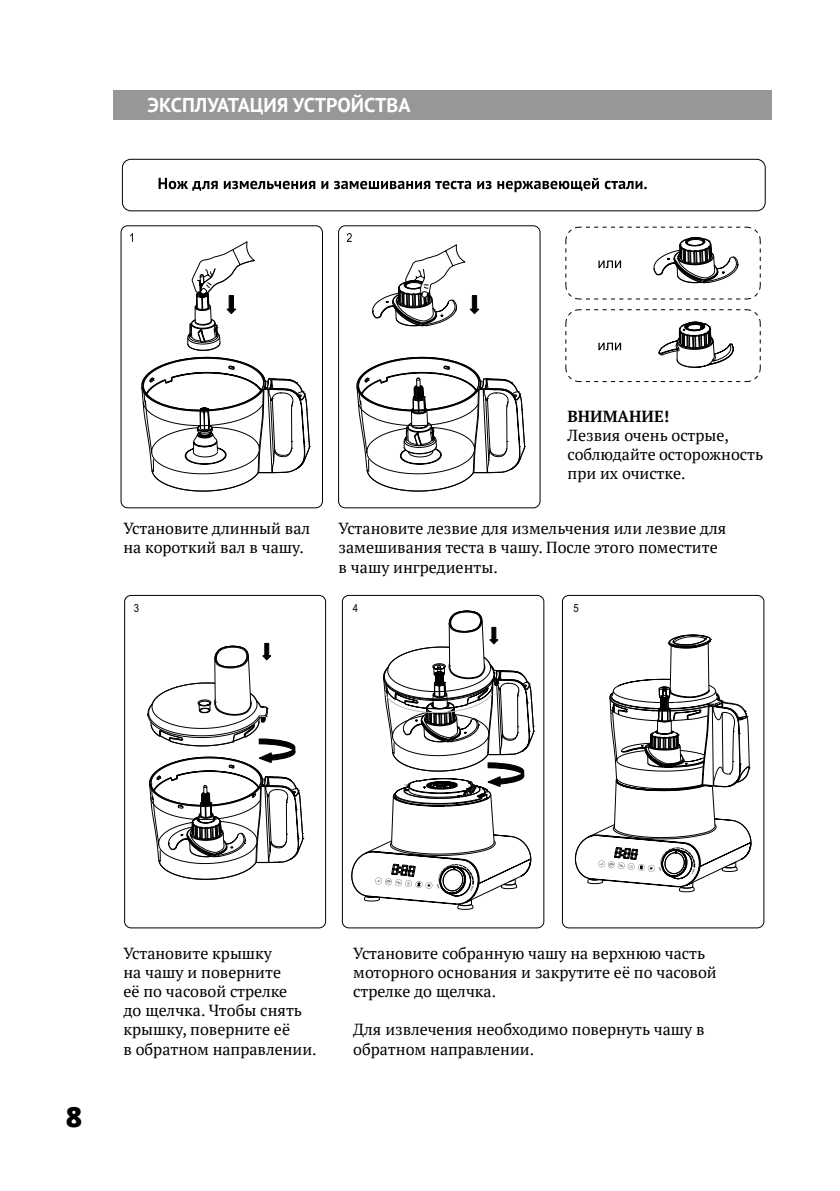
<style>
.page{position:relative;width:840px;height:1191px;background:#fff}
.page>*{position:absolute;margin:0;border:0;box-sizing:border-box;transform-origin:0 0}
.t1{font:800 28px "Open Sans";color:#000}
.t2{font:700 20px "PT Sans";color:#fff}
.t3{font:16px/19.2px "PT Serif";color:#000}
.t4{font:11.2px "Arial";color:#010203;scale:.85 1}
.s1{font-weight:700}
</style>
<div class="page">
<div style="left:113px;top:91px;width:658px;height:29px;background:#979797"></div>
<svg style="left:120px;top:225px;width:203px;height:284px"></svg>
<svg style="left:130px;top:233px;width:3px;height:9px"></svg>
<svg style="left:141px;top:241px;width:169px;height:250px"></svg>
<svg style="left:338px;top:225px;width:202px;height:284px"></svg>
<svg style="left:346px;top:233px;width:179px;height:258px"></svg>
<svg style="left:565px;top:226px;width:195px;height:156px"></svg>
<svg style="left:158px;top:178px;width:59px;height:13px"></svg>
<svg style="left:224px;top:181px;width:91px;height:8px"></svg>
<svg style="left:321px;top:181px;width:7px;height:8px"></svg>
<svg style="left:334px;top:181px;width:137px;height:8px"></svg>
<svg style="left:477px;top:181px;width:14px;height:8px"></svg>
<svg style="left:497px;top:178px;width:101px;height:14px"></svg>
<svg style="left:604px;top:181px;width:42px;height:8px"></svg>
<div style="left:122px;top:159px;width:643px;height:52px;border:1px solid #000;border-radius:9px"></div>
<svg style="left:341px;top:594px;width:203px;height:334px"></svg>
<svg style="left:124px;top:594px;width:202px;height:334px"></svg>
<svg style="left:561px;top:594px;width:203px;height:334px"></svg>
<svg style="left:147px;top:642px;width:156px;height:237px"></svg>
<svg style="left:574px;top:634px;width:176px;height:258px"></svg>
<svg style="left:351px;top:610px;width:183px;height:299px"></svg>
<p class="t2" style="left:147px;top:92px;width:264px">ЭКСПЛУАТАЦИЯ УСТРОЙСТВА</p>
<p class="t3" style="left:567px;top:406px;width:197px"><span class="s1">ВНИМАНИЕ!<br></span>Лезвия очень острые, соблюдайте осторожность при их очистке.</p>
<p class="t3" style="left:123px;top:518px;width:188px">Установите длинный вал на короткий вал в чашу.</p>
<p class="t3" style="left:338px;top:518px;width:389px">Установите лезвие для измельчения или лезвие для замешивания теста в чашу. После этого поместите</p>
<p class="t3" style="left:338px;top:557px;width:161px">в чашу ингредиенты.</p>
<p class="t4" style="left:134px;top:600px;width:8px">3</p>
<p class="t4" style="left:352px;top:600px;width:8px">4</p>
<p class="t4" style="left:573px;top:600px;width:8px">5</p>
<p class="t1" style="left:66px;top:1095px;width:18px">8</p>
<p class="t3" style="left:123px;top:943px;width:150px">Установите крышку</p>
<p class="t3" style="left:123px;top:962px;width:180px">на чашу и поверните<br>её по часовой стрелке до щелчка. Чтобы снять крышку, поверните её</p>
<p class="t3" style="left:123px;top:1039px;width:194px">в обратном направлении.</p>
<p class="t3" style="left:353px;top:943px;width:364px">Установите собранную чашу на верхнюю часть моторного основания и закрутите её по часовой стрелке до щелчка.</p>
<p class="t3" style="left:353px;top:1020px;width:352px">Для извлечения необходимо повернуть чашу в обратном направлении.</p>
</div>
